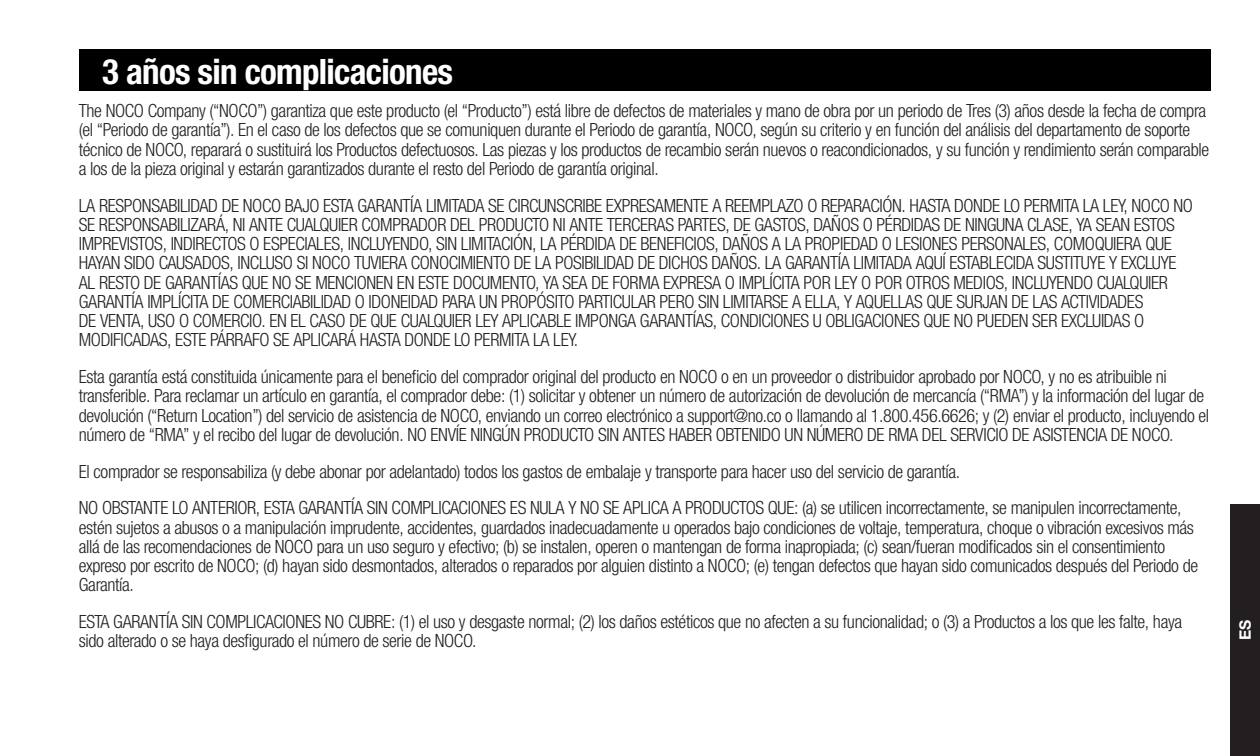
<style>
.page{position:relative;width:1260px;height:756px;background:#fff}
.page>*{position:absolute;margin:0;border:0;box-sizing:border-box;transform-origin:0 0}
.t1{font:700 condensed 35px "Helvetica Neue LTW1 G";letter-spacing:-.02em;color:#fff}
.Front_Page{font:300 condensed 18.2px/19.2px "Helvetica Neue LTW1 G";letter-spacing:-.02em;color:#231f20}
.t2{font:700 15.75px "Helvetica Neue LT Std";color:#fff}
</style>
<div class="page">
<div style="left:1230px;top:504px;width:30px;height:252px;background:#231f20"></div>
<div style="left:79px;top:50px;width:1131px;height:41px;background:#000"></div>
<p class="t1" style="left:102px;top:50px;width:352px">3 años sin complicaciones</p>
<p class="Front_Page" style="left:79px;top:101px;width:1132px">The NOCO Company (“NOCO”) garantiza que este producto (el “Producto”) está libre de defectos de materiales y mano de obra por un periodo de Tres (3) años desde la fecha de compra (el “Periodo de garantía”). En el caso de los defectos que se comuniquen durante el Periodo de garantía, NOCO, según su criterio y en función del análisis del departamento de soporte técnico de NOCO, reparará o sustituirá los Productos defectuosos. Las piezas y los productos de recambio serán nuevos o reacondicionados, y su función y rendimiento serán comparable a los de la pieza original y estarán garantizados durante el resto del Periodo de garantía original.</p>
<p class="Front_Page" style="left:79px;top:196px;width:1116px">LA RESPONSABILIDAD DE NOCO BAJO ESTA GARANTÍA LIMITADA SE CIRCUNSCRIBE EXPRESAMENTE A REEMPLAZO O REPARACIÓN. HASTA DONDE LO PERMITA LA LEY, NOCO NO SE RESPONSABILIZARÁ, NI ANTE CUALQUIER COMPRADOR DEL PRODUCTO NI ANTE TERCERAS PARTES, DE GASTOS, DAÑOS O PÉRDIDAS DE NINGUNA CLASE, YA SEAN ESTOS IMPREVISTOS, INDIRECTOS O ESPECIALES, INCLUYENDO, SIN LIMITACIÓN, LA PÉRDIDA DE BENEFICIOS, DAÑOS A LA PROPIEDAD O LESIONES PERSONALES, COMOQUIERA QUE HAYAN SIDO CAUSADOS, INCLUSO SI NOCO TUVIERA CONOCIMIENTO DE LA POSIBILIDAD DE DICHOS DAÑOS. LA GARANTÍA LIMITADA AQUÍ ESTABLECIDA SUSTITUYE Y EXCLUYE AL RESTO DE GARANTÍAS QUE NO SE MENCIONEN EN ESTE DOCUMENTO, YA SEA DE FORMA EXPRESA O IMPLÍCITA POR LEY O POR OTROS MEDIOS, INCLUYENDO CUALQUIER GARANTÍA IMPLÍCITA DE COMERCIABILIDAD O IDONEIDAD PARA UN PROPÓSITO PARTICULAR PERO SIN LIMITARSE A ELLA, Y AQUELLAS QUE SURJAN DE LAS ACTIVIDADES<br>DE VENTA, USO O COMERCIO. EN EL CASO DE QUE CUALQUIER LEY APLICABLE IMPONGA GARANTÍAS, CONDICIONES U OBLIGACIONES QUE NO PUEDEN SER EXCLUIDAS O MODIFICADAS, ESTE PÁRRAFO SE APLICARÁ HASTA DONDE LO PERMITA LA LEY.</p>
<p class="Front_Page" style="left:79px;top:367px;width:1132px">Esta garantía está constituida únicamente para el beneficio del comprador original del producto en NOCO o en un proveedor o distribuidor aprobado por NOCO, y no es atribuible ni transferible. Para reclamar un artículo en garantía, el comprador debe: (1) solicitar y obtener un número de autorización de devolución de mercancía (“RMA”) y la información del lugar de devolución (“Return Location”) del servicio de asistencia de NOCO, enviando un correo electrónico a support@no.co o llamando al 1.800.456.6626; y (2) enviar el producto, incluyendo el número de “RMA” y el recibo del lugar de devolución. NO ENVÍE NINGÚN PRODUCTO SIN ANTES HABER OBTENIDO UN NÚMERO DE RMA DEL SERVICIO DE ASISTENCIA DE NOCO.</p>
<p class="Front_Page" style="left:79px;top:462px;width:883px">El comprador se responsabiliza (y debe abonar por adelantado) todos los gastos de embalaje y transporte para hacer uso del servicio de garantía.</p>
<p class="Front_Page" style="left:79px;top:498px;width:1121px">NO OBSTANTE LO ANTERIOR, ESTA GARANTÍA SIN COMPLICACIONES ES NULA Y NO SE APLICA A PRODUCTOS QUE: (a) se utilicen incorrectamente, se manipulen incorrectamente, estén sujetos a abusos o a manipulación imprudente, accidentes, guardados inadecuadamente u operados bajo condiciones de voltaje, temperatura, choque o vibración excesivos más allá de las recomendaciones de NOCO para un uso seguro y efectivo; (b) se instalen, operen o mantengan de forma inapropiada; (c) sean/fueran modificados sin el consentimiento expreso por escrito de NOCO; (d) hayan sido desmontados, alterados o reparados por alguien distinto a NOCO; (e) tengan defectos que hayan sido comunicados después del Periodo de Garantía.</p>
<p class="Front_Page" style="left:79px;top:612px;width:1105px">ESTA GARANTÍA SIN COMPLICACIONES NO CUBRE: (1) el uso y desgaste normal; (2) los daños estéticos que no afecten a su funcionalidad; o (3) a Productos a los que les falte, haya sido alterado o se haya desfigurado el número de serie de NOCO.</p>
<p class="t2" style="left:1235px;top:640px;width:22px;rotate:-90deg">ES</p>
</div>
